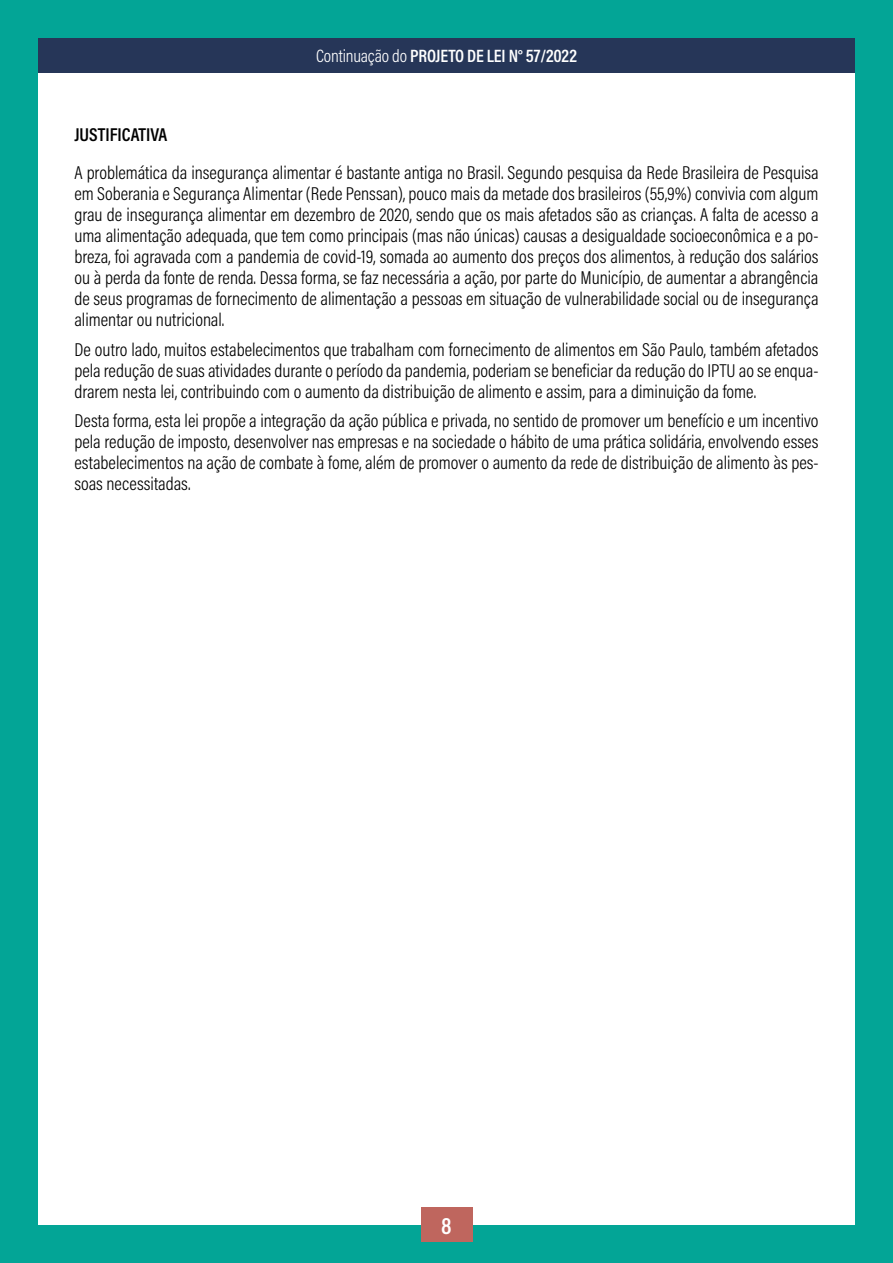
<style>
.page{position:relative;width:893px;height:1263px;background:#03a596}
.page>*{position:absolute;margin:0;border:0;box-sizing:border-box;transform-origin:0 0}
.t1{font:600 24px "Acumin Pro Cond";color:#fff}
.t2{font:300 18.75px/21px "Acumin Pro Cond";color:#000;text-align:justify}
.t3{font:600 18.75px "Acumin Pro Cond";color:#000}
.t4{font:300 18px "Acumin Pro Cond";letter-spacing:-.01em;color:#fff}
.t5{font:600 18px "Acumin Pro Cond";letter-spacing:-.01em;color:#fff}
.s1{font-weight:600}
</style>
<div class="page">
<div style="left:38px;top:38px;width:817px;height:1187px;background:#fff"></div>
<div style="left:38px;top:38px;width:817px;height:34px;background:#263658"></div>
<div style="left:421px;top:1208px;width:51px;height:34px;background:#bf665e"></div>
<p class="t4" style="left:316px;top:44px;width:111px">Continuação do <span class="s1">PROJETO</span></p>
<p class="t5" style="left:467px;top:44px;width:111px">DE LEI N° 57/2022</p>
<p class="t3" style="left:74px;top:123px;width:94px">JUSTIFICATIVA</p>
<p class="t2" style="left:74px;top:162px;width:746px">A problemática da insegurança alimentar é bastante antiga no Brasil. Segundo pesquisa da Rede Brasileira de Pesquisa em Soberania e Segurança Alimentar (Rede Penssan), pouco mais da metade dos brasileiros (55,9%) convivia com algum grau de insegurança alimentar em dezembro de 2020, sendo que os mais afetados são as crianças. A falta de acesso a uma alimentação adequada, que tem como principais (mas não únicas) causas a desigualdade socioeconômica e a po&shy;breza, foi agravada com a pandemia de covid-19, somada ao aumento dos preços dos alimentos, à redução dos salários ou à perda da fonte de renda. Dessa forma, se faz necessária a ação, por parte do Município, de aumentar a abrangência de seus programas de fornecimento de alimentação a pessoas em situação de vulnerabilidade social ou de insegurança alimentar ou nutricional.</p>
<p class="t2" style="left:74px;top:339px;width:746px">De outro lado, muitos estabelecimentos que trabalham com fornecimento de alimentos em São Paulo, também afetados pela redução de suas atividades durante o período da pandemia, poderiam se beneficiar da redução do IPTU ao se enqua&shy;drarem nesta lei, contribuindo com o aumento da distribuição de alimento e assim, para a diminuição da fome.</p>
<p class="t2" style="left:74px;top:410px;width:746px">Desta forma, esta lei propõe a integração da ação pública e privada, no sentido de promover um benefício e um incentivo pela redução de imposto, desenvolver nas empresas e na sociedade o hábito de uma prática solidária, envolvendo esses estabelecimentos na ação de combate à fome, além de promover o aumento da rede de distribuição de alimento às pes&shy;soas necessitadas.</p>
<p class="t1" style="left:441px;top:1209px;width:12px">8</p>
</div>
